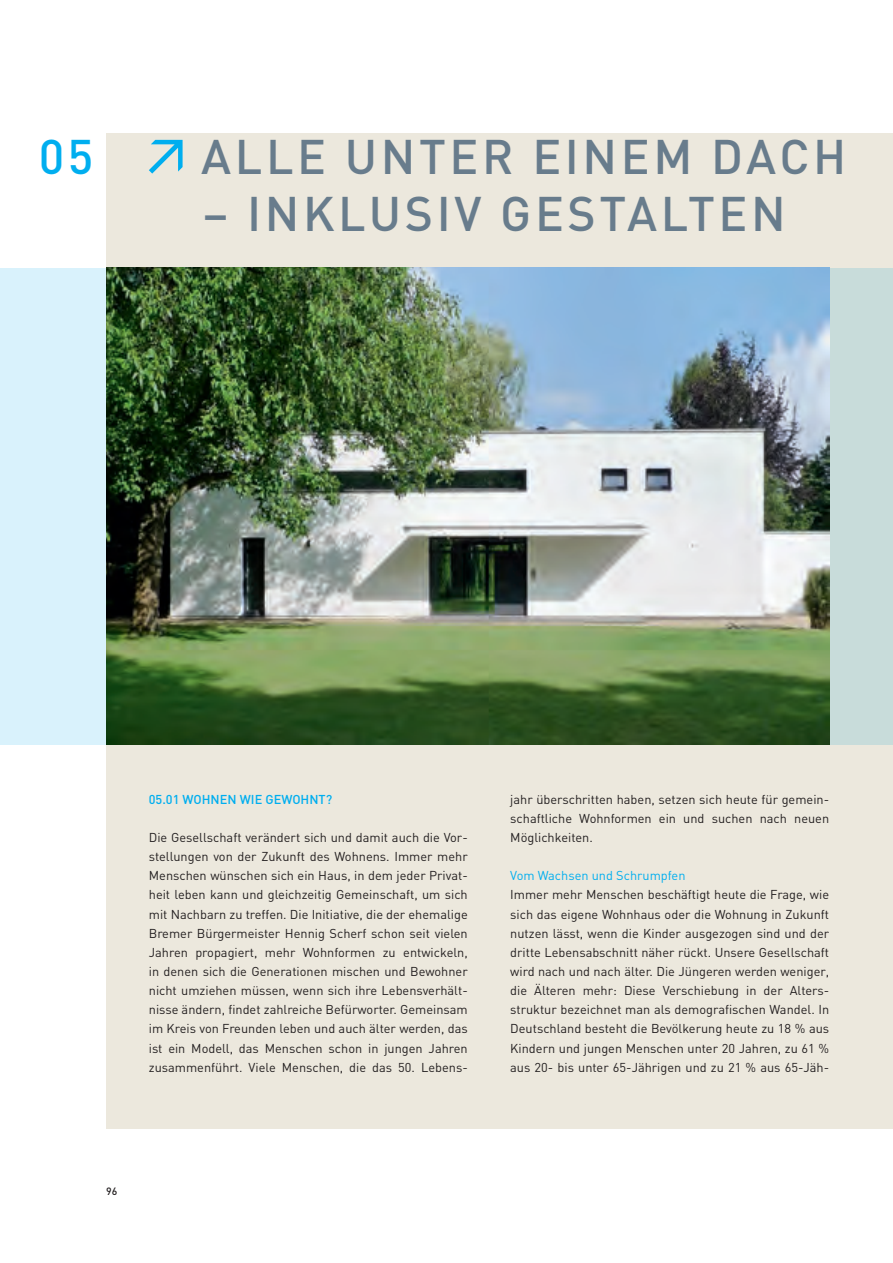
<style>
.page{position:relative;width:893px;height:1263px;background:#fff}
.page>*{position:absolute;margin:0;border:0;box-sizing:border-box;transform-origin:0 0}
.t1{font:500 48px "DIN";letter-spacing:.075em;color:#687c8c}
.t2{font:500 48px "DIN";color:#00aeef}
.t3{font:12.75px/19.2px "DIN";color:#231f20;text-align:justify}
.t4{font:12.75px "DIN";color:#00aeef}
.t5{font:500 12.75px "DIN";color:#00aeef}
.t6{font:500 10.5px "DIN";color:#231f20}
</style>
<div class="page">
<div style="left:106px;top:134px;width:787px;height:995px;background:#ece8dd"></div>
<svg style="left:0;top:268px;width:893px;height:476px;background:#d3eaf0"></svg>
<svg style="left:149px;top:140px;width:34px;height:34px"></svg>
<img style="left:106px;top:268px;width:723px;height:476px">
<h1 class="t2" style="left:39px;top:126px;width:56px">05</h1>
<h1 class="t1" style="left:201px;top:126px;width:646px">ALLE UNTER EINEM DACH</h1>
<h1 class="t1" style="left:203px;top:183px;width:584px">– INKLUSIV GESTALTEN</h1>
<p class="t5" style="left:149px;top:791px;width:185px">05.01 WOHNEN WIE GEWOHNT?</p>
<p class="t3" style="left:149px;top:827px;width:320px">Die Gesellschaft verändert sich und damit auch die Vor&shy;stellungen von der Zukunft des Wohnens. Immer mehr Menschen wünschen sich ein Haus, in dem jeder Privat&shy;heit leben kann und gleichzeitig Gemeinschaft, um sich mit Nachbarn zu treffen. Die Initiative, die der ehemalige Bremer Bürgermeister Hennig Scherf schon seit vielen Jahren propagiert, mehr Wohnformen zu entwickeln, in denen sich die Generationen mischen und Bewohner nicht umziehen müssen, wenn sich ihre Lebensverhält&shy;nisse ändern, findet zahlreiche Befürworter. Gemeinsam im Kreis von Freunden leben und auch älter werden, das ist ein Modell, das Menschen schon in jungen Jahren zusammenführt. Viele Menschen, die das 50. Lebens-</p>
<p class="t3" style="left:510px;top:789px;width:320px">jahr überschritten haben, setzen sich heute für gemein&shy;schaftliche Wohnformen ein und suchen nach neuen Möglichkeiten.</p>
<p class="t4" style="left:510px;top:868px;width:177px">Vom Wachsen und Schrumpfen</p>
<p class="t3" style="left:510px;top:885px;width:320px">Immer mehr Menschen beschäftigt heute die Frage, wie sich das eigene Wohnhaus oder die Wohnung in Zukunft nutzen lässt, wenn die Kinder ausgezogen sind und der dritte Lebensabschnitt näher rückt. Unsere Gesellschaft wird nach und nach älter. Die Jüngeren werden weniger, die Älteren mehr: Diese Verschiebung in der Alters&shy;struktur bezeichnet man als demografischen Wandel. In Deutschland besteht die Bevölkerung heute zu 18 % aus Kindern und jungen Menschen unter 20 Jahren, zu 61 % aus 20- bis unter 65-Jährigen und zu 21 % aus 65-Jäh-</p>
<p class="t6" style="left:106px;top:1184px;width:13px">96</p>
</div>
